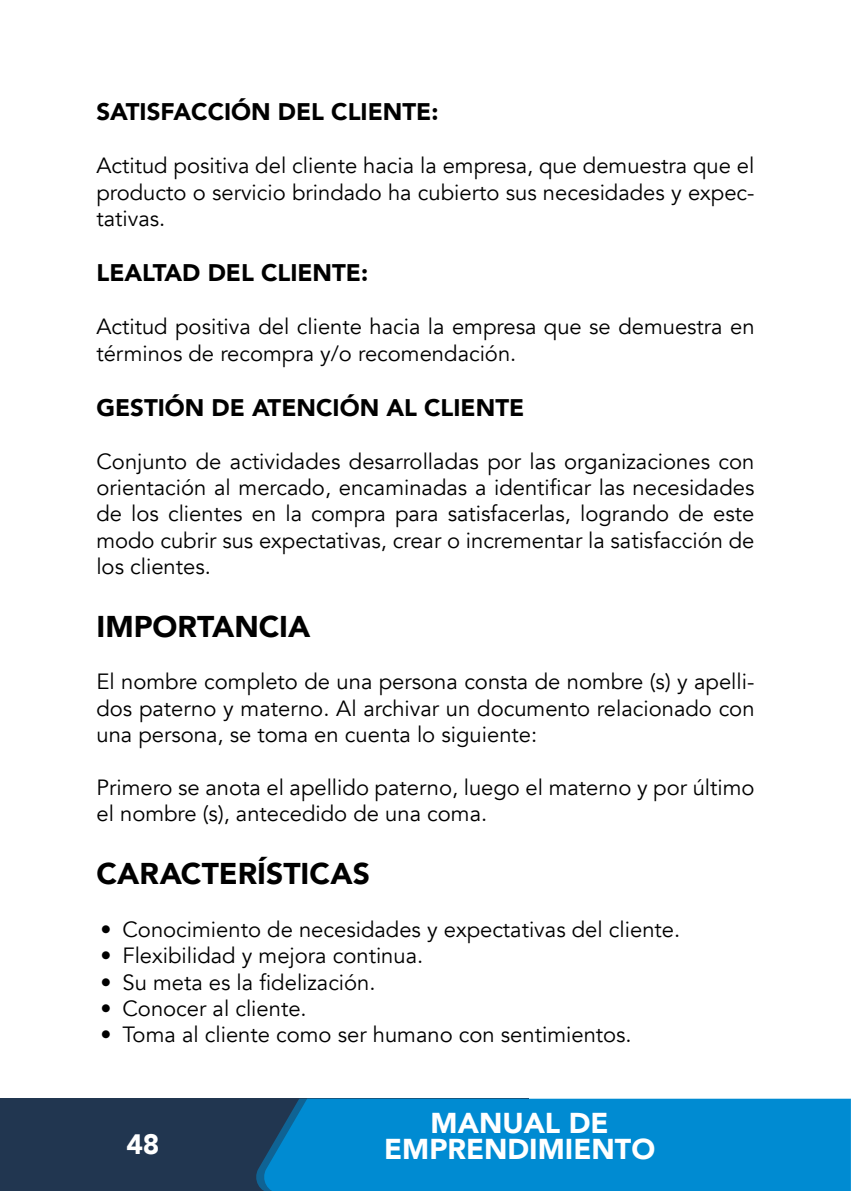
<style>
.page{position:relative;width:851px;height:1191px;background:#fff}
.page>*{position:absolute;margin:0;border:0;box-sizing:border-box;transform-origin:0 0}
.t1{font:900 30px "Avenir";color:#000}
.t2{font:900 28.6px/26.2px "Avenir";color:#fff;text-align:center}
.t3{font:900 28px "Avenir";color:#fff}
.t4{font:900 24px "Avenir";color:#000}
.t5{font:22px/26.4px "Avenir";color:#000;text-align:justify}
</style>
<div class="page">
<div style="left:0;top:1098px;width:528px;height:93px;background:#213650"></div>
<div style="left:260px;top:1098px;width:590px;height:93px;background:#008bd2"></div>
<svg style="left:850px;top:1098px;width:1px;height:93px"></svg>
<p class="t4" style="left:96px;top:91px;width:343px">SATISFACCIÓN DEL CLIENTE:</p>
<p class="t5" style="left:96px;top:153px;width:659px">Actitud positiva del cliente hacia la empresa, que demuestra que el producto o servicio brindado ha cubierto sus necesidades y expec&shy;tativas.</p>
<p class="t4" style="left:96px;top:252px;width:273px">LEALTAD DEL CLIENTE:</p>
<p class="t5" style="left:96px;top:314px;width:659px">Actitud positiva del cliente hacia la empresa que se demuestra en términos de recompra y/o recomendación.</p>
<p class="t4" style="left:96px;top:387px;width:429px">GESTIÓN DE ATENCIÓN AL CLIENTE</p>
<p class="t5" style="left:96px;top:448px;width:659px">Conjunto de actividades desarrolladas por las organizaciones con orientación al mercado, encaminadas a identificar las necesidades de los clientes en la compra para satisfacerlas, logrando de este modo cubrir sus expectativas, crear o incrementar la satisfacción de los clientes.</p>
<h1 class="t1" style="left:96px;top:600px;width:215px">IMPORTANCIA</h1>
<p class="t5" style="left:96px;top:669px;width:659px">El nombre completo de una persona consta de nombre (s) y apelli&shy;dos paterno y materno. Al archivar un documento relacionado con una persona, se toma en cuenta lo siguiente:</p>
<p class="t5" style="left:96px;top:774px;width:659px">Primero se anota el apellido paterno, luego el materno y por último el nombre (s), antecedido de una coma.</p>
<h1 class="t1" style="left:96px;top:847px;width:275px">CARACTERÍSTICAS</h1>
<p class="t5" style="left:100px;top:916px;width:581px">• Conocimiento de necesidades y expectativas del cliente.</p>
<p class="t5" style="left:100px;top:942px;width:324px">• Flexibilidad y mejora continua.</p>
<p class="t5" style="left:100px;top:969px;width:277px">• Su meta es la fidelización.</p>
<p class="t5" style="left:100px;top:995px;width:208px">• Conocer al cliente.</p>
<p class="t5" style="left:100px;top:1022px;width:532px">• Toma al cliente como ser humano con sentimientos.</p>
<p class="t3" style="left:126px;top:1120px;width:35px">48</p>
<h2 class="t2" style="left:384px;top:1109px;width:272px">MANUAL DE<br>EMPRENDIMIENTO</h2>
</div>
